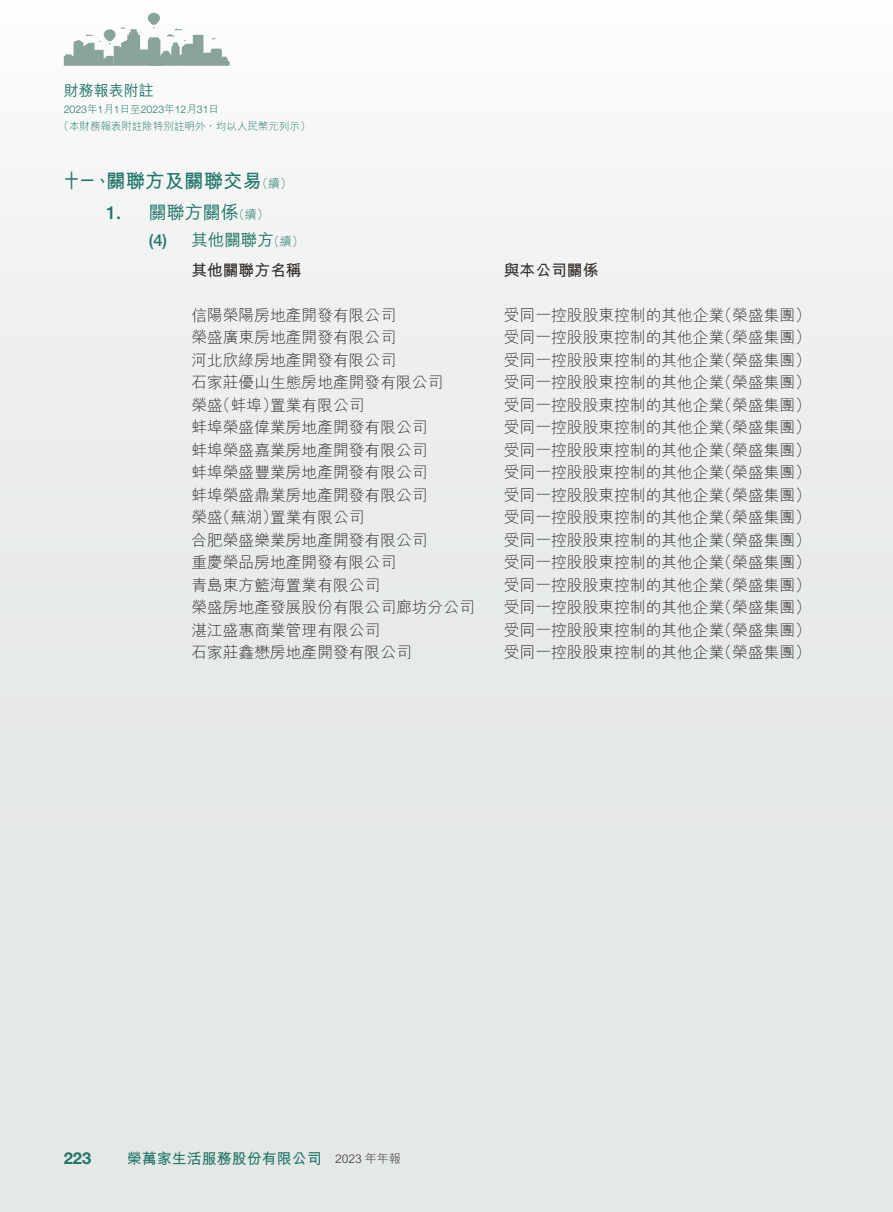
<style>
.page{position:relative;width:893px;height:1212px;background:#fff}
.page>*{position:absolute;margin:0;border:0;box-sizing:border-box;transform-origin:0 0}
.t1{font:700 19.5px "M Hei HK";color:#227668}
.t2{font:700 19.5px "M Hei HK";color:#227668;scale:.8 1}
.t3{font:500 18px "M Hei HK";color:#227668}
.t4{font:500 18px "Helvetica Neue LT Std";color:#227668}
.t5{font:500 16.5px "M Hei HK";color:#227668}
.t6{font:700 16.5px "Helvetica Neue LT Std";color:#227668}
.t7{font:500 16.5px "Helvetica Neue LT Std";color:#227668}
.t8{font:300 15.75px "M Hei HK";color:#332d2b}
.t9{font:700 15.75px "M Hei HK";color:#332d2b}
.t10{font:700 15px "M Hei HK";color:#227668}
.t11{font:500 15px "M Hei HK";color:#227668}
.t12{font:300 12px "M Hei HK";color:#227668}
.t13{font:300 12px "M Hei HK";color:#332d2b}
.t14{font:300 10.5px "M Hei HK";color:#227668}
.t15{font:300 10.5px "Helvetica Neue LT Std";color:#227668}
.s1{font-family:"M Hei HK"}
</style>
<div class="page">
<div style="left:0;top:0;width:893px;height:1212px;background:linear-gradient(to bottom,#f6f7f7,#dfe3e1)"></div>
<svg style="left:64px;top:13px;width:166px;height:53px"></svg>
<p class="t11" style="left:64px;top:80px;width:91px">財務報表附註</p>
<p class="t15" style="left:64px;top:103px;width:157px">2023<span class="s1">年月</span>1 1<span class="s1">日至</span>2023<span class="s1">年</span>12<span class="s1">月</span>31<span class="s1">日</span></p>
<p class="t14" style="left:59px;top:119px;width:253px">（本財務報表附註除特別註明外，均以人民幣元列示(</p>
<p class="t1" style="left:106px;top:166px;width:157px">關聯方及關聯交易</p>
<p class="t2" style="left:64px;top:166px;width:60px">十一、</p>
<p class="t12" style="left:256px;top:176px;width:37px">（續(</p>
<p class="t4" style="left:106px;top:202px;width:17px">1.</p>
<p class="t3" style="left:149px;top:199px;width:91px">關聯方關係</p>
<p class="t12" style="left:233px;top:207px;width:37px">（續(</p>
<p class="t7" style="left:149px;top:230px;width:20px">4( )</p>
<p class="t5" style="left:191px;top:228px;width:84px">其他關聯方</p>
<p class="t12" style="left:268px;top:233px;width:37px">（續(</p>
<p class="t9" style="left:191px;top:258px;width:112px">其他關聯方名稱</p>
<p class="t8" style="left:191px;top:304px;width:206px">信陽榮陽房地產開發有限公司</p>
<p class="t8" style="left:191px;top:326px;width:206px">榮盛廣東房地產開發有限公司</p>
<p class="t8" style="left:191px;top:349px;width:206px">河北欣綠房地產開發有限公司</p>
<p class="t8" style="left:191px;top:371px;width:253px">石家莊優山生態房地產開發有限公司</p>
<p class="t8" style="left:215px;top:394px;width:64px">（蚌埠）</p>
<p class="t8" style="left:191px;top:394px;width:33px">榮盛</p>
<p class="t8" style="left:270px;top:394px;width:96px">置業有限公司</p>
<p class="t8" style="left:191px;top:416px;width:238px">蚌埠榮盛偉業房地產開發有限公司</p>
<p class="t8" style="left:191px;top:439px;width:238px">蚌埠榮盛嘉業房地產開發有限公司</p>
<p class="t8" style="left:191px;top:461px;width:238px">蚌埠榮盛豐業房地產開發有限公司</p>
<p class="t8" style="left:191px;top:484px;width:238px">蚌埠榮盛鼎業房地產開發有限公司</p>
<p class="t8" style="left:215px;top:506px;width:64px">（蕪湖）</p>
<p class="t8" style="left:191px;top:506px;width:33px">榮盛</p>
<p class="t8" style="left:270px;top:506px;width:96px">置業有限公司</p>
<p class="t8" style="left:191px;top:529px;width:238px">合肥榮盛樂業房地產開發有限公司</p>
<p class="t8" style="left:191px;top:551px;width:206px">重慶榮品房地產開發有限公司</p>
<p class="t8" style="left:191px;top:574px;width:190px">青島東方籃海置業有限公司</p>
<p class="t8" style="left:191px;top:596px;width:285px">榮盛房地產發展股份有限公司廊坊分公司</p>
<p class="t8" style="left:191px;top:619px;width:190px">湛江盛惠商業管理有限公司</p>
<p class="t8" style="left:191px;top:641px;width:222px">石家莊鑫懋房地產開發有限公司</p>
<p class="t9" style="left:504px;top:258px;width:96px">與本公司關係</p>
<p class="t8" style="left:716px;top:304px;width:96px">（榮盛集團(</p>
<p class="t8" style="left:504px;top:304px;width:222px">受同一控股股東控制的其他企業</p>
<p class="t8" style="left:716px;top:326px;width:96px">（榮盛集團(</p>
<p class="t8" style="left:504px;top:326px;width:222px">受同一控股股東控制的其他企業</p>
<p class="t8" style="left:716px;top:349px;width:96px">（榮盛集團(</p>
<p class="t8" style="left:504px;top:349px;width:222px">受同一控股股東控制的其他企業</p>
<p class="t8" style="left:716px;top:371px;width:96px">（榮盛集團(</p>
<p class="t8" style="left:504px;top:371px;width:222px">受同一控股股東控制的其他企業</p>
<p class="t8" style="left:716px;top:394px;width:96px">（榮盛集團(</p>
<p class="t8" style="left:504px;top:394px;width:222px">受同一控股股東控制的其他企業</p>
<p class="t8" style="left:716px;top:416px;width:96px">（榮盛集團(</p>
<p class="t8" style="left:504px;top:416px;width:222px">受同一控股股東控制的其他企業</p>
<p class="t8" style="left:716px;top:439px;width:96px">（榮盛集團(</p>
<p class="t8" style="left:504px;top:439px;width:222px">受同一控股股東控制的其他企業</p>
<p class="t8" style="left:716px;top:461px;width:96px">（榮盛集團(</p>
<p class="t8" style="left:504px;top:461px;width:222px">受同一控股股東控制的其他企業</p>
<p class="t8" style="left:716px;top:484px;width:96px">（榮盛集團(</p>
<p class="t8" style="left:504px;top:484px;width:222px">受同一控股股東控制的其他企業</p>
<p class="t8" style="left:716px;top:506px;width:96px">（榮盛集團(</p>
<p class="t8" style="left:504px;top:506px;width:222px">受同一控股股東控制的其他企業</p>
<p class="t8" style="left:716px;top:529px;width:96px">（榮盛集團(</p>
<p class="t8" style="left:504px;top:529px;width:222px">受同一控股股東控制的其他企業</p>
<p class="t8" style="left:716px;top:551px;width:96px">（榮盛集團(</p>
<p class="t8" style="left:504px;top:551px;width:222px">受同一控股股東控制的其他企業</p>
<p class="t8" style="left:716px;top:574px;width:96px">（榮盛集團(</p>
<p class="t8" style="left:504px;top:574px;width:222px">受同一控股股東控制的其他企業</p>
<p class="t8" style="left:716px;top:596px;width:96px">（榮盛集團(</p>
<p class="t8" style="left:504px;top:596px;width:222px">受同一控股股東控制的其他企業</p>
<p class="t8" style="left:716px;top:619px;width:96px">（榮盛集團(</p>
<p class="t8" style="left:504px;top:619px;width:222px">受同一控股股東控制的其他企業</p>
<p class="t8" style="left:716px;top:641px;width:96px">（榮盛集團(</p>
<p class="t8" style="left:504px;top:641px;width:222px">受同一控股股東控制的其他企業</p>
<p class="t6" style="left:64px;top:1147px;width:29px">223</p>
<p class="t10" style="left:127px;top:1147px;width:196px">榮萬家生活服務股份有限公司</p>
<p class="t13" style="left:335px;top:1150px;width:67px">2023 年年報</p>
</div>
